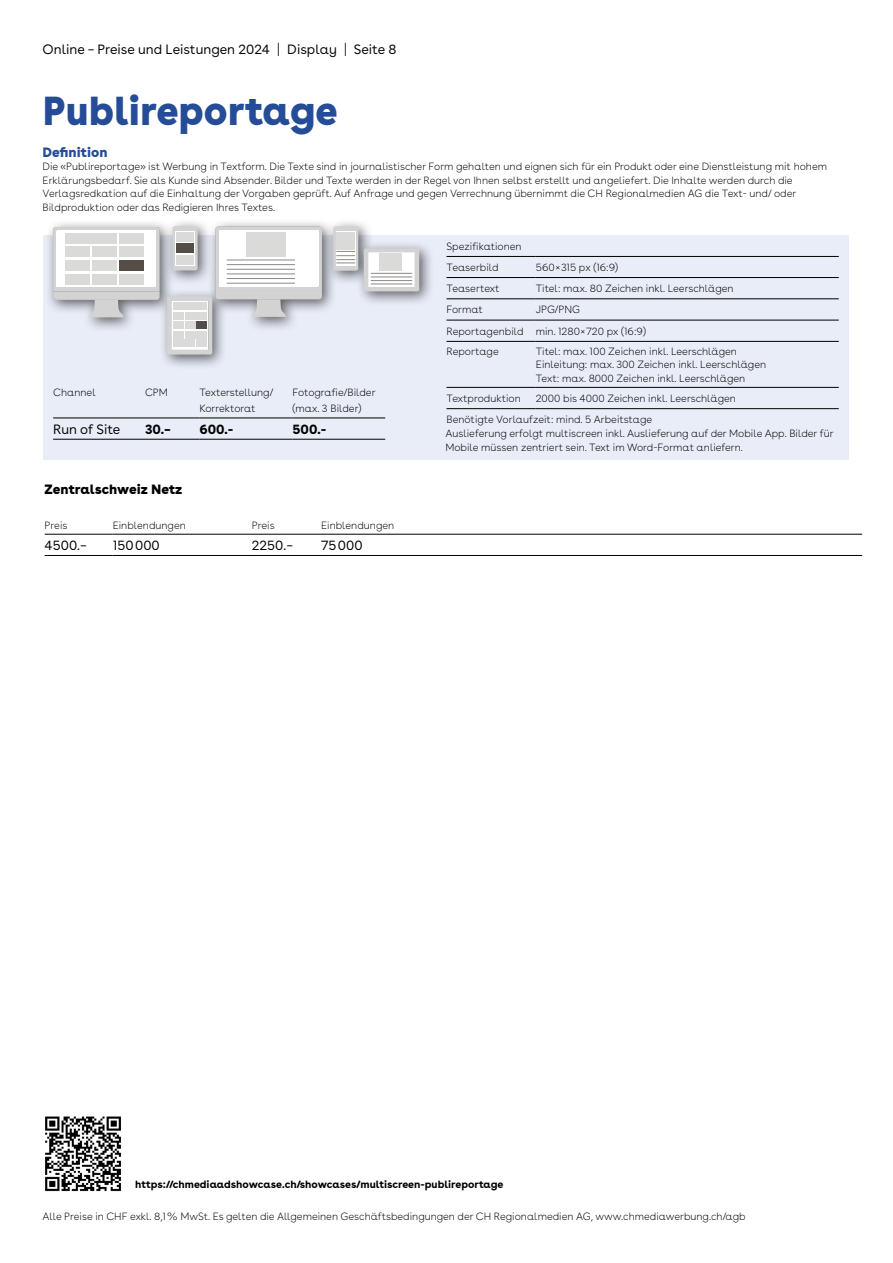
<style>
.page{position:relative;width:893px;height:1263px;background:#fff}
.page>*{position:absolute;margin:0;border:0;box-sizing:border-box;transform-origin:0 0}
.t1{font:900 40.5px "CH Media";color:#254d97}
.t2{font:13.5px "CH Media";color:#000}
.t3{font:900 13.5px "CH Media";color:#000}
.t4{font:700 13.5px "CH Media";color:#000}
.t5{font:900 13.5px "CH Media";color:#254d97}
.t6{font:100 10.5px/13.5px "CH Media";color:#000}
.t7{font:700 10.5px "CH Media";color:#000}
.s1{font-weight:100;font-size:15px}
</style>
<div class="page">
<hr style="left:45px;top:534px;width:68px;height:1px;background:#000">
<hr style="left:113px;top:534px;width:139px;height:1px;background:#000">
<hr style="left:252px;top:534px;width:69px;height:1px;background:#000">
<hr style="left:321px;top:534px;width:541px;height:1px;background:#000">
<hr style="left:45px;top:555px;width:68px;height:1px;background:#000">
<hr style="left:113px;top:555px;width:139px;height:1px;background:#000">
<hr style="left:252px;top:555px;width:69px;height:1px;background:#000">
<hr style="left:321px;top:555px;width:541px;height:1px;background:#000">
<div style="left:44px;top:235px;width:805px;height:224px;background:#e9edf8"></div>
<div style="left:45px;top:217px;width:389px;height:152px;background:#000;opacity:.6"></div>
<svg style="left:364px;top:248px;width:55px;height:43px;background:#e8e8e8"></svg>
<hr style="left:371px;top:280px;width:41px;height:1px;background:#8c8986">
<hr style="left:371px;top:284px;width:41px;height:1px;background:#8c8986">
<hr style="left:371px;top:277px;width:41px;height:1px;background:#8c8986">
<hr style="left:371px;top:273px;width:41px;height:1px;background:#8c8986">
<div style="left:379px;top:254px;width:23px;height:17px;background:#dadad9"></div>
<svg style="left:333px;top:226px;width:25px;height:45px"></svg>
<div style="left:336px;top:232px;width:19px;height:18px;background:#dadad9"></div>
<svg style="left:53px;top:227px;width:107px;height:90px;background:#cecfd1"></svg>
<div style="left:57px;top:231px;width:99px;height:55px;background:#fff"></div>
<div style="left:65px;top:274px;width:25px;height:11px;background:#dadad9"></div>
<div style="left:65px;top:260px;width:25px;height:11px;background:#dadad9"></div>
<div style="left:92px;top:274px;width:25px;height:11px;background:#dadad9"></div>
<div style="left:65px;top:246px;width:25px;height:11px;background:#dadad9"></div>
<div style="left:92px;top:246px;width:25px;height:11px;background:#dadad9"></div>
<div style="left:65px;top:233px;width:52px;height:10px;background:#dadad9"></div>
<div style="left:92px;top:260px;width:25px;height:11px;background:#dadad9"></div>
<div style="left:119px;top:274px;width:24px;height:11px;background:#dadad9"></div>
<div style="left:119px;top:246px;width:24px;height:11px;background:#dadad9"></div>
<div style="left:119px;top:233px;width:24px;height:10px;background:#dadad9"></div>
<div style="left:119px;top:260px;width:24px;height:11px;background:#544d48"></div>
<svg style="left:167px;top:226px;width:155px;height:128px"></svg>
<div style="left:173px;top:331px;width:10px;height:7px;background:#dadad9"></div>
<div style="left:173px;top:321px;width:10px;height:8px;background:#dadad9"></div>
<div style="left:185px;top:331px;width:10px;height:7px;background:#dadad9"></div>
<div style="left:173px;top:312px;width:10px;height:7px;background:#dadad9"></div>
<div style="left:185px;top:312px;width:10px;height:7px;background:#dadad9"></div>
<div style="left:173px;top:303px;width:22px;height:7px;background:#dadad9"></div>
<div style="left:185px;top:321px;width:10px;height:8px;background:#dadad9"></div>
<div style="left:196px;top:331px;width:11px;height:7px;background:#dadad9"></div>
<div style="left:196px;top:312px;width:11px;height:7px;background:#dadad9"></div>
<div style="left:196px;top:303px;width:11px;height:7px;background:#dadad9"></div>
<div style="left:196px;top:321px;width:11px;height:8px;background:#544d48"></div>
<div style="left:173px;top:339px;width:10px;height:8px;background:#dadad9"></div>
<div style="left:185px;top:339px;width:10px;height:8px;background:#dadad9"></div>
<div style="left:196px;top:339px;width:11px;height:8px;background:#dadad9"></div>
<hr style="left:446px;top:277px;width:90px;height:1px;background:#000">
<hr style="left:536px;top:277px;width:303px;height:1px;background:#000">
<hr style="left:446px;top:299px;width:90px;height:1px;background:#000">
<hr style="left:536px;top:299px;width:303px;height:1px;background:#000">
<hr style="left:446px;top:320px;width:90px;height:1px;background:#000">
<hr style="left:536px;top:320px;width:303px;height:1px;background:#000">
<hr style="left:446px;top:341px;width:90px;height:1px;background:#000">
<hr style="left:536px;top:341px;width:303px;height:1px;background:#000">
<hr style="left:446px;top:387px;width:90px;height:1px;background:#000">
<hr style="left:536px;top:387px;width:303px;height:1px;background:#000">
<hr style="left:446px;top:408px;width:90px;height:1px;background:#000">
<hr style="left:536px;top:408px;width:303px;height:1px;background:#000">
<hr style="left:446px;top:256px;width:90px;height:1px;background:#000">
<hr style="left:536px;top:256px;width:303px;height:1px;background:#000">
<hr style="left:53px;top:418px;width:92px;height:1px;background:#000">
<hr style="left:145px;top:418px;width:54px;height:1px;background:#000">
<hr style="left:199px;top:418px;width:94px;height:1px;background:#000">
<hr style="left:293px;top:418px;width:92px;height:1px;background:#000">
<hr style="left:53px;top:439px;width:92px;height:1px;background:#000">
<hr style="left:145px;top:439px;width:54px;height:1px;background:#000">
<hr style="left:199px;top:439px;width:94px;height:1px;background:#000">
<hr style="left:293px;top:439px;width:92px;height:1px;background:#000">
<img style="left:45px;top:1116px;width:76px;height:76px">
<p class="t2" style="left:43px;top:41px;width:355px">Online – Preise und Leistungen 2024 <span class="s1">|</span> Display <span class="s1">|</span> Seite 8</p>
<h1 class="t1" style="left:43px;top:87px;width:297px">Publireportage</h1>
<p class="t5" style="left:43px;top:144px;width:67px">Definition</p>
<p class="t6" style="left:43px;top:160px;width:786px">Die «Publireportage» ist Werbung in Textform. Die Texte sind in journalistischer Form gehalten und eignen sich für ein Produkt oder eine Dienstleistung mit hohem Erklärungsbedarf. Sie als Kunde sind Absender. Bilder und Texte werden in der Regel von Ihnen selbst erstellt und angeliefert. Die Inhalte werden durch die Verlagsredkation auf die Einhaltung der Vorgaben geprüft. Auf Anfrage und gegen Verrechnung übernimmt die CH Regionalmedien AG die Text- und/ oder Bildproduktion oder das Redigieren Ihres Textes.</p>
<p class="t6" style="left:53px;top:385px;width:44px">Channel</p>
<p class="t6" style="left:145px;top:385px;width:24px">CPM</p>
<p class="t6" style="left:199px;top:384px;width:75px;line-height:15.8px">Texterstellung/<br>Korrektorat</p>
<p class="t6" style="left:293px;top:384px;width:85px;line-height:15.8px">Fotografie/Bilder (max. 3 Bilder)</p>
<p class="t2" style="left:53px;top:421px;width:69px">Run of Site</p>
<p class="t4" style="left:145px;top:421px;width:27px">30.–</p>
<p class="t4" style="left:199px;top:421px;width:36px">600.-</p>
<p class="t4" style="left:293px;top:421px;width:35px">500.-</p>
<p class="t3" style="left:45px;top:481px;width:139px">Zentralschweiz Netz</p>
<p class="t6" style="left:45px;top:518px;width:24px">Preis</p>
<p class="t6" style="left:113px;top:518px;width:75px">Einblendungen</p>
<p class="t6" style="left:252px;top:518px;width:24px">Preis</p>
<p class="t6" style="left:321px;top:518px;width:75px">Einblendungen</p>
<p class="t2" style="left:45px;top:537px;width:44px">4500.–</p>
<p class="t2" style="left:113px;top:537px;width:49px">150000</p>
<p class="t2" style="left:252px;top:537px;width:43px">2250.–</p>
<p class="t2" style="left:321px;top:537px;width:43px">75000</p>
<p class="t6" style="left:446px;top:236px;width:77px;line-height:21.1px">Spezifikationen<br>Teaserbild</p>
<p class="t6" style="left:536px;top:261px;width:84px">560×315 px (16:9)</p>
<p class="t6" style="left:446px;top:282px;width:55px">Teasertext</p>
<p class="t6" style="left:536px;top:282px;width:199px">Titel: max. 80 Zeichen inkl. Leerschlägen</p>
<p class="t6" style="left:446px;top:303px;width:38px">Format</p>
<p class="t6" style="left:446px;top:299px;width:201px;line-height:21.3px;text-indent:89px">JPG/PNG<br>Reportagenbild min. 1280×720 px (16:9)</p>
<p class="t6" style="left:446px;top:344px;width:54px">Reportage</p>
<p class="t6" style="left:536px;top:344px;width:232px">Titel: max. 100 Zeichen inkl. Leerschlägen<br>Einleitung: max. 300 Zeichen inkl. Leerschlägen<br>Text: max. 8000 Zeichen inkl. Leerschlägen</p>
<p class="t6" style="left:446px;top:392px;width:76px">Textproduktion</p>
<p class="t6" style="left:446px;top:388px;width:291px;line-height:20.9px;text-indent:89px">2000 bis 4000 Zeichen inkl. Leerschlägen<br>Benötigte Vorlaufzeit: mind. 5 Arbeitstage</p>
<p class="t6" style="left:445px;top:427px;width:390px">Auslieferung erfolgt multiscreen inkl. Auslieferung auf der Mobile App. Bilder für<br>Mobile müssen zentriert sein. Text im Word-Format anliefern.</p>
<p class="t7" style="left:135px;top:1178px;width:370px">https://chmediaadshowcase.ch/showcases/multiscreen-publireportage</p>
<p class="t6" style="left:43px;top:1210px;width:705px">Alle Preise in CHF exkl. 8,1% MwSt. Es gelten die Allgemeinen Geschäftsbedingungen der CH Regionalmedien AG, www.chmediawerbung.ch/agb</p>
</div>
